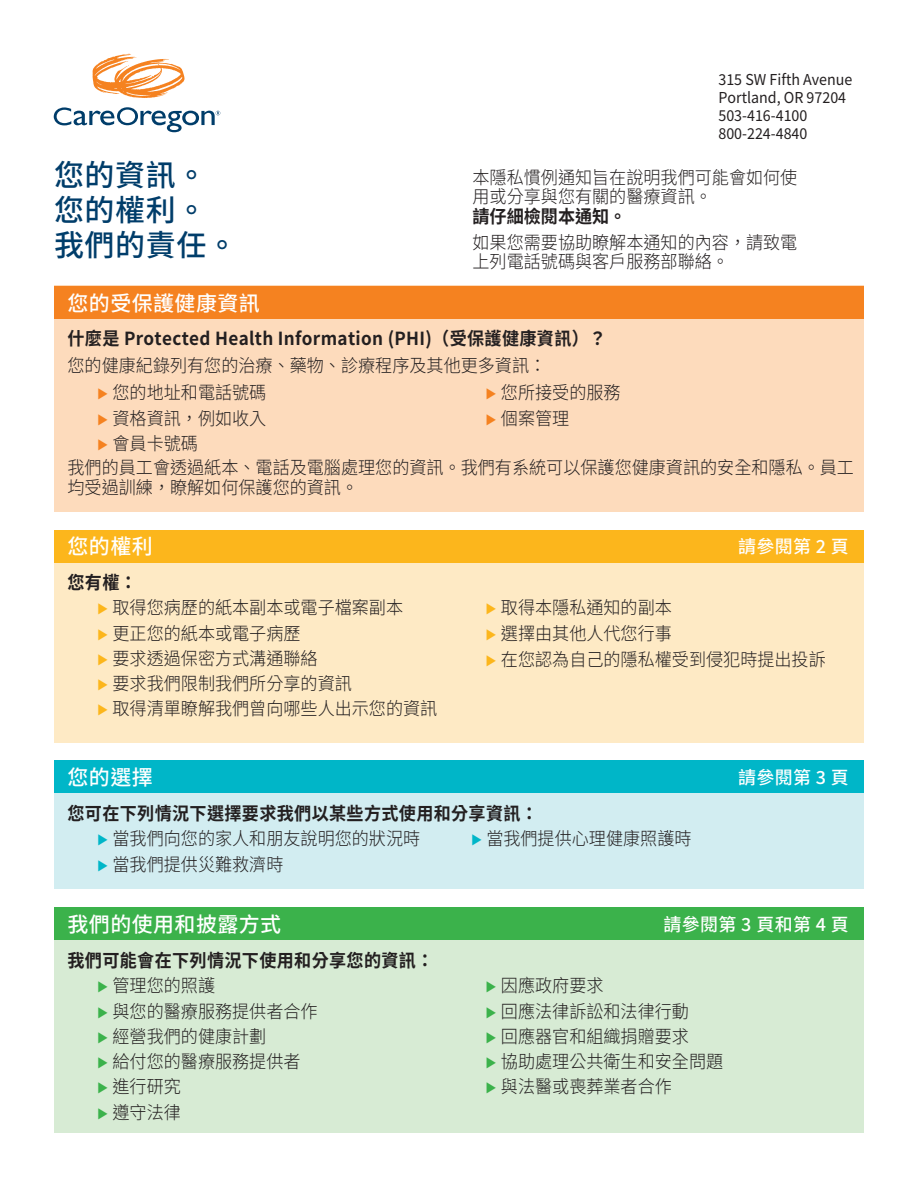
<style>
.page{position:relative;width:918px;height:1188px;background:#fff}
.page>*{position:absolute;margin:0;border:0;box-sizing:border-box;transform-origin:0 0}
.Headline_1{font:500 30px "Noto Sans TC";letter-spacing:.02em;color:#003d6a}
.Subheads_1{font:500 21px "Noto Sans TC";letter-spacing:.02em;color:#fff}
.Body_Copy{font:300 18px/19.5px "Noto Sans TC";color:#231f20;scale:.95 1}
.Subheads_2{font:700 18px "Noto Sans TC";letter-spacing:.02em;color:#231f20;scale:.95 1}
.Subheads_1-2{font:500 18px "Noto Sans TC";letter-spacing:.02em;color:#fff}
.Body_Copy-2{font:700 18px "Noto Sans TC";color:#231f20;scale:.95 1}
.Body_Copy-3{font:15px "Noto Sans TC";color:#231f20;scale:.95 1}
.s1{font-family:"Proxima Nova";color:#f58220}
.s2{font-family:"Proxima Nova";color:#fcb61c}
.s3{font-family:"Proxima Nova";color:#00b6c8}
.s4{font-family:"Proxima Nova";color:#3bb24b}
</style>
<div class="page">
<div style="left:54px;top:286px;width:810px;height:226px;background:#fddbbc"></div>
<div style="left:54px;top:530px;width:810px;height:212px;background:#feeac5"></div>
<div style="left:54px;top:760px;width:810px;height:129px;background:#d2edf1"></div>
<div style="left:54px;top:908px;width:810px;height:225px;background:#d7ebd4"></div>
<div style="left:54px;top:286px;width:810px;height:33px;background:#f58220"></div>
<div style="left:54px;top:530px;width:810px;height:33px;background:#fcb61c"></div>
<div style="left:54px;top:760px;width:810px;height:33px;background:#00b6c8"></div>
<div style="left:54px;top:908px;width:810px;height:32px;background:#3bb24b"></div>
<svg style="left:92px;top:54px;width:93px;height:44px"></svg>
<svg style="left:54px;top:107px;width:166px;height:25px"></svg>
<p class="Headline_1" style="left:54px;top:158px;width:154px">您的資訊。</p>
<p class="Headline_1" style="left:54px;top:193px;width:154px">您的權利。</p>
<p class="Headline_1" style="left:54px;top:229px;width:184px">我們的責任。</p>
<p class="Subheads_1" style="left:68px;top:291px;width:194px">您的受保護健康資訊</p>
<p class="Body_Copy-3" style="left:718px;top:71px;width:143px">315 SW Fifth Avenue</p>
<p class="Body_Copy-3" style="left:718px;top:89px;width:136px">Portland, OR 97204</p>
<p class="Body_Copy-3" style="left:718px;top:107px;width:95px">503-416-4100</p>
<p class="Body_Copy-3" style="left:718px;top:125px;width:95px">800-224-4840</p>
<p class="Body_Copy" style="left:472px;top:168px;width:344px">本隱私慣例通知旨在說明我們可能會如何使用或分享與您有關的醫療資訊。</p>
<p class="Body_Copy-2" style="left:472px;top:206px;width:164px">請仔細檢閱本通知。</p>
<p class="Body_Copy" style="left:472px;top:233px;width:344px">如果您需要協助瞭解本通知的內容，請致電上列電話號碼與客戶服務部聯絡。</p>
<p class="Subheads_2" style="left:68px;top:329px;width:569px">什麼是 Protected Health Information (PHI)（受保護健康資訊）？</p>
<p class="Body_Copy" style="left:68px;top:356px;width:505px">您的健康紀錄列有您的治療、藥物、診療程序及其他更多資訊：</p>
<p class="Body_Copy" style="left:98px;top:384px;width:179px"><span class="s1">⊲</span> 您的地址和電話號碼</p>
<p class="Body_Copy" style="left:98px;top:409px;width:179px"><span class="s1">⊲</span> 資格資訊，例如收入</p>
<p class="Body_Copy" style="left:98px;top:434px;width:107px"><span class="s1">⊲</span> 會員卡號碼</p>
<p class="Body_Copy" style="left:486px;top:384px;width:143px"><span class="s1">⊲</span> 您所接受的服務</p>
<p class="Body_Copy" style="left:486px;top:409px;width:89px"><span class="s1">⊲</span> 個案管理</p>
<p class="Body_Copy" style="left:68px;top:458px;width:830px">我們的員工會透過紙本、電話及電腦處理您的資訊。我們有系統可以保護您健康資訊的安全和隱私。員工均受過訓練，瞭解如何保護您的資訊。</p>
<p class="Subheads_1" style="left:68px;top:534px;width:87px">您的權利</p>
<p class="Subheads_1-2" style="left:738px;top:536px;width:112px">請參閱第 2 頁</p>
<p class="Subheads_2" style="left:68px;top:573px;width:75px">您有權：</p>
<p class="Body_Copy" style="left:98px;top:598px;width:323px"><span class="s2">⊲</span> 取得您病歷的紙本副本或電子檔案副本</p>
<p class="Body_Copy" style="left:98px;top:624px;width:215px"><span class="s2">⊲</span> 更正您的紙本或電子病歷</p>
<p class="Body_Copy" style="left:98px;top:649px;width:233px"><span class="s2">⊲</span> 要求透過保密方式溝通聯絡</p>
<p class="Body_Copy" style="left:98px;top:674px;width:269px"><span class="s2">⊲</span> 要求我們限制我們所分享的資訊</p>
<p class="Body_Copy" style="left:98px;top:699px;width:359px"><span class="s2">⊲</span> 取得清單瞭解我們曾向哪些人出示您的資訊</p>
<p class="Body_Copy" style="left:486px;top:598px;width:197px"><span class="s2">⊲</span> 取得本隱私通知的副本</p>
<p class="Body_Copy" style="left:486px;top:624px;width:197px"><span class="s2">⊲</span> 選擇由其他人代您行事</p>
<p class="Body_Copy" style="left:486px;top:650px;width:359px"><span class="s2">⊲</span> 在您認為自己的隱私權受到侵犯時提出投訴</p>
<p class="Subheads_1" style="left:68px;top:766px;width:87px">您的選擇</p>
<p class="Subheads_1-2" style="left:738px;top:767px;width:112px">請參閱第 3 頁</p>
<p class="Subheads_2" style="left:68px;top:803px;width:497px">您可在下列情況下選擇要求我們以某些方式使用和分享資訊：</p>
<p class="Body_Copy" style="left:98px;top:829px;width:341px"><span class="s3">⊲</span> 當我們向您的家人和朋友說明您的狀況時</p>
<p class="Body_Copy" style="left:98px;top:855px;width:197px"><span class="s3">⊲</span> 當我們提供災難救濟時</p>
<p class="Body_Copy" style="left:471px;top:829px;width:233px"><span class="s3">⊲</span> 當我們提供心理健康照護時</p>
<p class="Subheads_1" style="left:68px;top:912px;width:215px">我們的使用和披露方式</p>
<p class="Subheads_1-2" style="left:663px;top:914px;width:187px">請參閱第 3 頁和第 4 頁</p>
<p class="Subheads_2" style="left:68px;top:950px;width:387px">我們可能會在下列情況下使用和分享您的資訊：</p>
<p class="Body_Copy" style="left:98px;top:976px;width:125px"><span class="s4">⊲</span> 管理您的照護</p>
<p class="Body_Copy" style="left:98px;top:1002px;width:233px"><span class="s4">⊲</span> 與您的醫療服務提供者合作</p>
<p class="Body_Copy" style="left:98px;top:1027px;width:179px"><span class="s4">⊲</span> 經營我們的健康計劃</p>
<p class="Body_Copy" style="left:98px;top:1052px;width:215px"><span class="s4">⊲</span> 給付您的醫療服務提供者</p>
<p class="Body_Copy" style="left:98px;top:1077px;width:89px"><span class="s4">⊲</span> 進行研究</p>
<p class="Body_Copy" style="left:98px;top:1103px;width:89px"><span class="s4">⊲</span> 遵守法律</p>
<p class="Body_Copy" style="left:486px;top:976px;width:125px"><span class="s4">⊲</span> 因應政府要求</p>
<p class="Body_Copy" style="left:486px;top:1002px;width:215px"><span class="s4">⊲</span> 回應法律訴訟和法律行動</p>
<p class="Body_Copy" style="left:486px;top:1027px;width:215px"><span class="s4">⊲</span> 回應器官和組織捐贈要求</p>
<p class="Body_Copy" style="left:486px;top:1052px;width:251px"><span class="s4">⊲</span> 協助處理公共衛生和安全問題</p>
<p class="Body_Copy" style="left:486px;top:1077px;width:197px"><span class="s4">⊲</span> 與法醫或喪葬業者合作</p>
</div>
